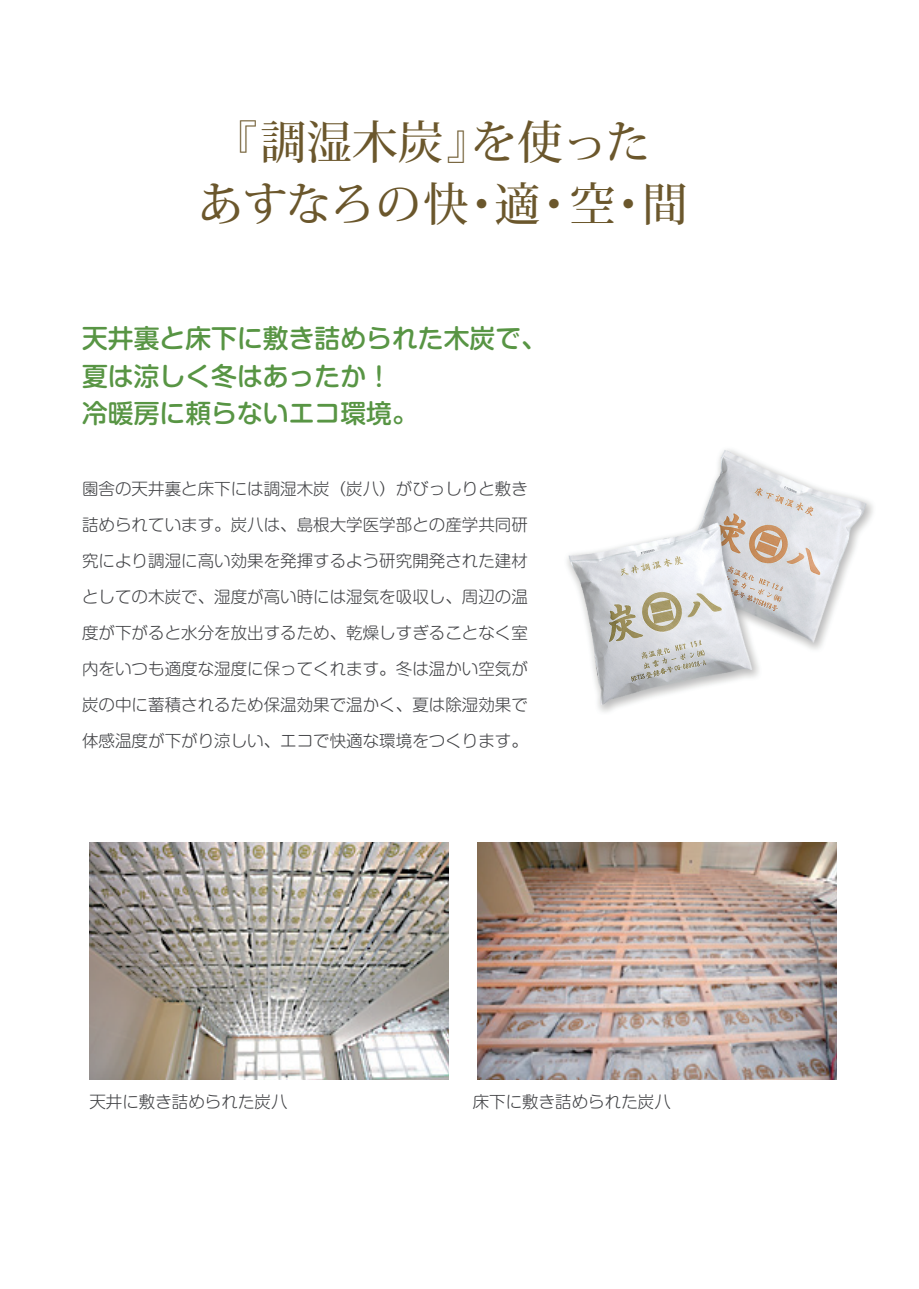
<style>
.page{position:relative;width:919px;height:1289px;background:#fff}
.page>*{position:absolute;margin:0;border:0;box-sizing:border-box;transform-origin:0 0}
.t1{font:500 45.75px/61.3px "Koz Min Pro";color:#6b572c;text-align:center}
.t2{font:500 25.8px/37.5px "Shin M Go";color:#589544}
.t3{font:300 16.5px/36px "Shin M Go";color:#414245;text-align:justify}
</style>
<div class="page">
<img style="left:567px;top:449px;width:306px;height:263px">
<img style="left:477px;top:843px;width:359px;height:236px">
<img style="left:89px;top:843px;width:360px;height:236px">
<h1 class="t1" style="left:198px;top:110px;width:491px">『調湿木炭』を使ったあすなろの快・適・空・間</h1>
<h2 class="t2" style="left:82px;top:317px;width:466px">天井裏と床下に敷き詰められた木炭で、夏は涼しく冬はあったか！<br>冷暖房に頼らないエコ環境。</h2>
<p class="t3" style="left:82px;top:469px;width:447px">園舎の天井裏と床下には調湿木炭（炭八）がびっしりと敷き詰められています。炭八は、島根大学医学部との産学共同研究により調湿に高い効果を発揮するよう研究開発された建材としての木炭で、湿度が高い時には湿気を吸収し、周辺の温度が下がると水分を放出するため、乾燥しすぎることなく室内をいつも適度な湿度に保ってくれます。冬は温かい空気が炭の中に蓄積されるため保温効果で温かく、夏は除湿効果で体感温度が下がり涼しい、エコで快適な環境をつくります。</p>
<p class="t3" style="left:89px;top:1082px;width:199px">天井に敷き詰められた炭八</p>
<p class="t3" style="left:472px;top:1082px;width:199px">床下に敷き詰められた炭八</p>
</div>
